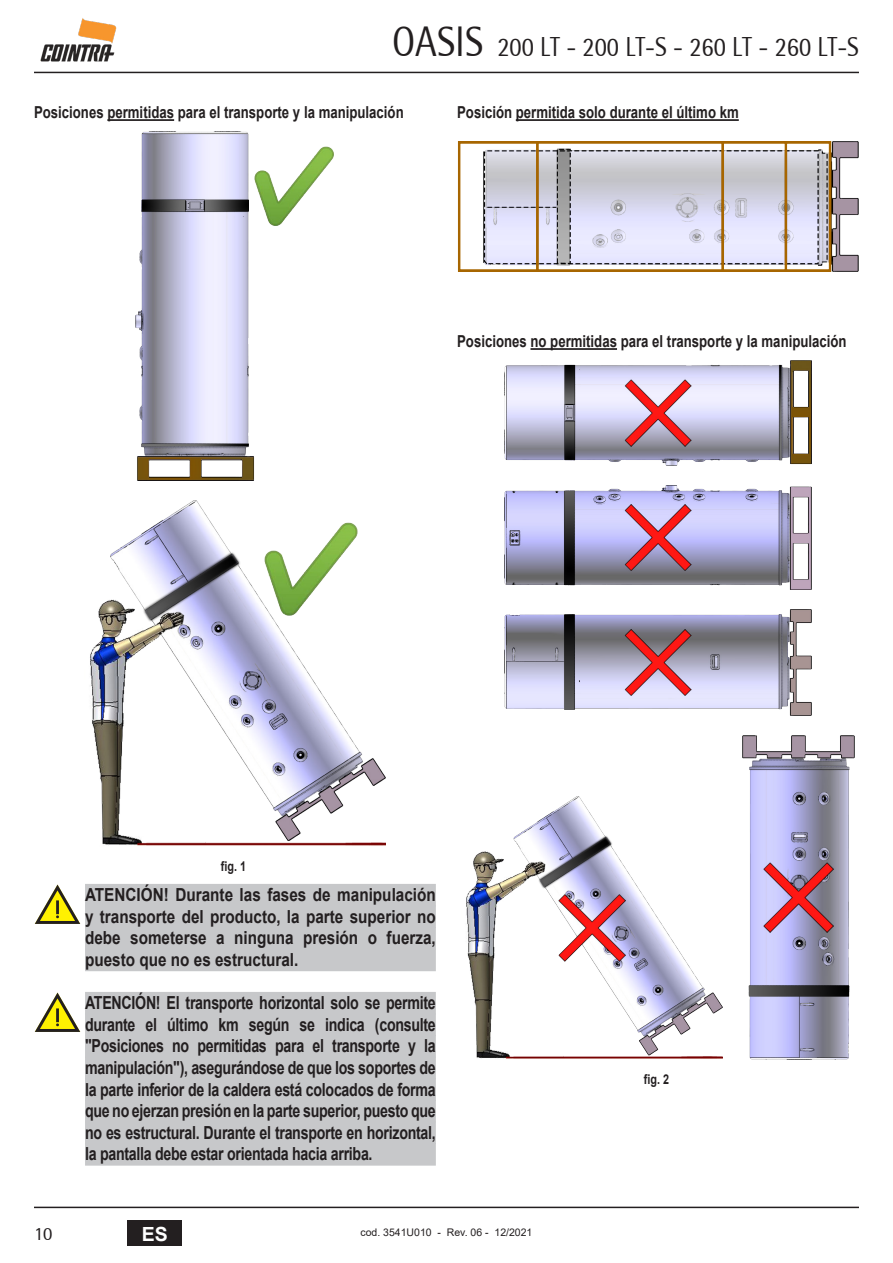
<style>
.page{position:relative;width:893px;height:1263px;background:#fff}
.page>*{position:absolute;margin:0;border:0;box-sizing:border-box;transform-origin:0 0}
.t1{font:27px "Rotis Semi Sans";color:#231f20;scale:.9 1}
.t2{font:700 19.5px "Arial";color:#fff}
.t3{font:18.6px "Rotis Semi Sans";color:#231f20}
.ATTENZIONE_-_ATTRAVE{font:700 18px/21.6px "Arial";letter-spacing:-.01em;color:#231f20;text-align:justify;scale:.79 1}
.ATTENZIONE_-_ATTRAVE-2{font:700 18px/21.6px "Arial";letter-spacing:-.01em;color:#231f20;text-align:justify;scale:.85 1}
._06_TITOLO_-_PARAGAR{font:700 16.5px "Arial";color:#231f20;scale:.8 1}
.t4{font:700 13.5px "Arial";color:#231f20;scale:.8 1}
.t5{font:10.5px "Arial";color:#231f20}
.s1{font-size:42px}
</style>
<div class="page">
<hr style="left:34px;top:1206px;width:825px;height:2px;background:#231f20">
<div style="left:128px;top:1220px;width:54px;height:26px;background:#231f20"></div>
<hr style="left:34px;top:72px;width:825px;height:1px;background:#231f20">
<img style="left:40px;top:18px;width:77px;height:44px">
<hr style="left:107px;top:119px;width:67px;height:2px;background:#231f20">
<div style="left:85px;top:884px;width:351px;height:22px;background:#c7c8ca"></div>
<div style="left:85px;top:905px;width:351px;height:23px;background:#c7c8ca"></div>
<div style="left:85px;top:927px;width:351px;height:22px;background:#c7c8ca"></div>
<div style="left:85px;top:949px;width:351px;height:22px;background:#c7c8ca"></div>
<div style="left:85px;top:992px;width:351px;height:22px;background:#c7c8ca"></div>
<div style="left:85px;top:1013px;width:351px;height:23px;background:#c7c8ca"></div>
<div style="left:85px;top:1035px;width:351px;height:22px;background:#c7c8ca"></div>
<div style="left:85px;top:1057px;width:351px;height:22px;background:#c7c8ca"></div>
<div style="left:85px;top:1078px;width:351px;height:23px;background:#c7c8ca"></div>
<div style="left:85px;top:1100px;width:351px;height:22px;background:#c7c8ca"></div>
<div style="left:85px;top:1121px;width:351px;height:23px;background:#c7c8ca"></div>
<div style="left:85px;top:1143px;width:351px;height:22px;background:#c7c8ca"></div>
<img style="left:136px;top:132px;width:198px;height:349px">
<img style="left:90px;top:501px;width:295px;height:345px">
<svg style="left:35px;top:884px;width:45px;height:40px"></svg>
<svg style="left:35px;top:992px;width:45px;height:40px"></svg>
<hr style="left:516px;top:119px;width:223px;height:2px;background:#231f20">
<hr style="left:530px;top:348px;width:87px;height:2px;background:#231f20">
<img style="left:458px;top:141px;width:401px;height:130px">
<img style="left:504px;top:361px;width:307px;height:104px">
<img style="left:504px;top:485px;width:307px;height:105px">
<img style="left:504px;top:610px;width:307px;height:106px">
<img style="left:466px;top:796px;width:256px;height:263px">
<img style="left:742px;top:736px;width:113px;height:323px">
<h1 class="t1" style="left:392px;top:31px;width:520px"><span class="s1">OASIS</span> 200 LT - 200 LT-S - 260 LT - 260 LT-S</h1>
<p class="_06_TITOLO_-_PARAGAR" style="left:34px;top:101px;width:464px">Posiciones permitidas para el transporte y la manipulación</p>
<p class="_06_TITOLO_-_PARAGAR" style="left:457px;top:101px;width:354px">Posición permitida solo durante el último km</p>
<p class="_06_TITOLO_-_PARAGAR" style="left:457px;top:330px;width:488px">Posiciones no permitidas para el transporte y la manipulación</p>
<p class="t4" style="left:221px;top:857px;width:33px">fig. 1</p>
<p class="ATTENZIONE_-_ATTRAVE-2" style="left:85px;top:884px;width:414px">ATENCIÓN! Durante las fases de manipulación y transporte del producto, la parte superior no debe someterse a ninguna presión o fuerza, puesto que no es estructural.</p>
<p class="ATTENZIONE_-_ATTRAVE" style="left:85px;top:992px;width:446px">ATENCIÓN! El transporte horizontal solo se permite durante el último km según se indica (consulte "Posiciones no permitidas para el transporte y la manipulación"), asegurándose de que los soportes de la parte inferior de la caldera está colocados de forma que no ejerzan presión en la parte superior, puesto que no es estructural. Durante el transporte en horizontal, la pantalla debe estar orientada hacia arriba.</p>
<p class="t4" style="left:644px;top:1069px;width:33px">fig. 2</p>
<p class="t3" style="left:34px;top:1222px;width:20px">10</p>
<p class="t2" style="left:142px;top:1220px;width:28px">ES</p>
<p class="t5" style="left:360px;top:1225px;width:173px">cod. 3541U010 - Rev. 06 - 12/2021</p>
</div>
